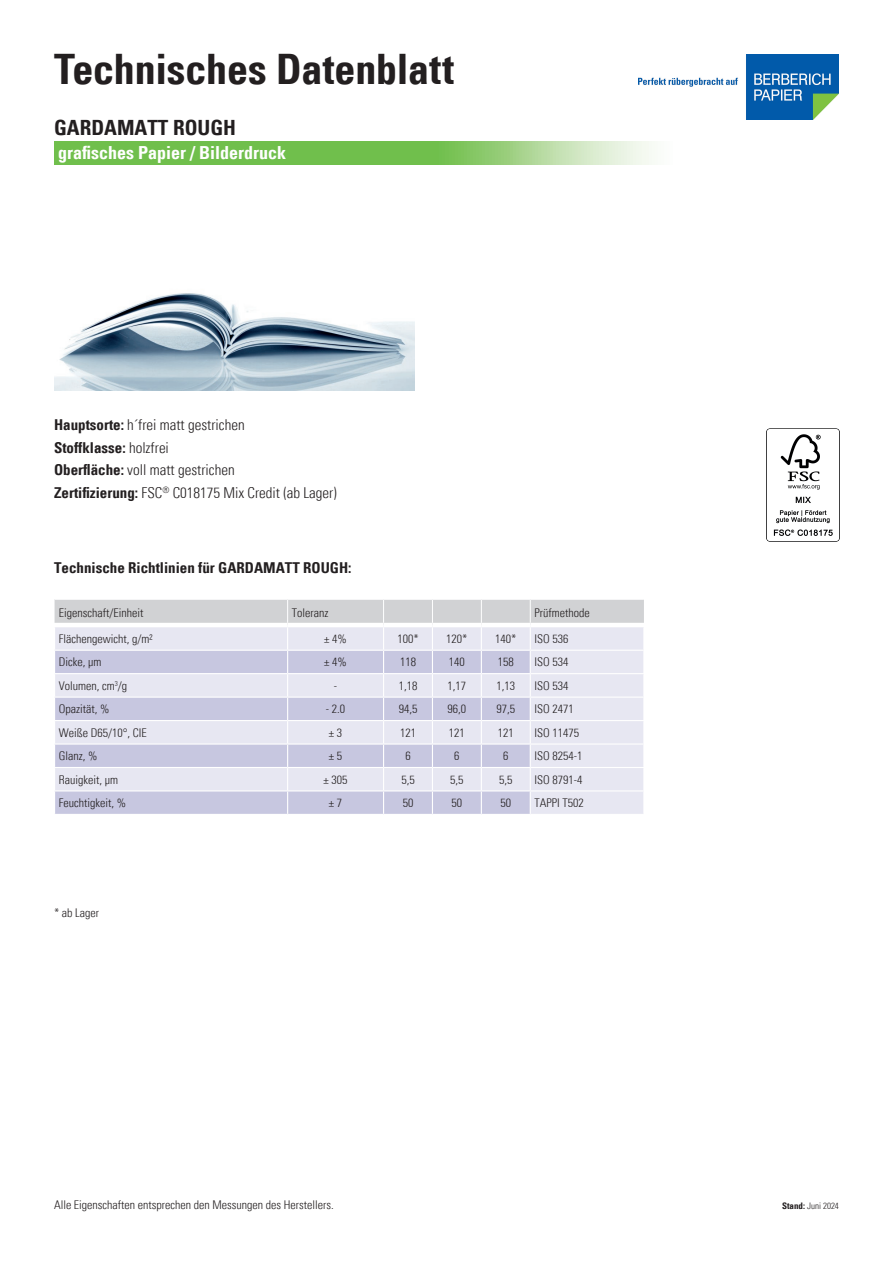
<style>
.page{position:relative;width:893px;height:1263px;background:#fff}
.page>*{position:absolute;margin:0;border:0;box-sizing:border-box;transform-origin:0 0}
.t1{font:700 condensed 42px "Univers";letter-spacing:-.005em;color:#231f20}
.t2{font:700 condensed 21px "Univers";color:#231f20}
.t3{font:700 condensed 18px "Univers";color:#fff}
.t4{font:300 condensed 15px/22.5px "Univers";color:#231f20}
.t5{font:700 condensed 15px "Univers";color:#231f20}
.t6{font:300 condensed 12px "Univers";color:#231f20}
.t7{font:300 condensed 9px "Univers";color:#231f20}
.s1{font-weight:700}
</style>
<div class="page">
<svg style="left:54px;top:141px;width:598px;height:24px;background:#89c96a"></svg>
<img style="left:54px;top:293px;width:360px;height:97px">
<img style="left:638px;top:54px;width:201px;height:65px">
<img style="left:766px;top:428px;width:73px;height:114px">
<svg style="left:54px;top:599px;width:590px;height:215px;background:#dbdbe9"></svg>
<hr style="left:54px;top:623px;width:234px;height:4px;background:#fff">
<hr style="left:288px;top:623px;width:96px;height:4px;background:#fff">
<hr style="left:384px;top:623px;width:48px;height:4px;background:#fff">
<hr style="left:432px;top:623px;width:49px;height:4px;background:#fff">
<hr style="left:481px;top:623px;width:49px;height:4px;background:#fff">
<hr style="left:530px;top:623px;width:114px;height:4px;background:#fff">
<h1 class="t1" style="left:54px;top:51px;width:402px">Technisches Datenblatt</h1>
<h2 class="t2" style="left:54px;top:118px;width:183px">GARDAMATT ROUGH</h2>
<h3 class="t3" style="left:58px;top:145px;width:229px">grafisches Papier / Bilderdruck</h3>
<p class="t4" style="left:54px;top:415px;width:284px"><span class="s1">Hauptsorte:</span> h´frei matt gestrichen<br><span class="s1">Stoffklasse:</span> holzfrei<br><span class="s1">Oberfläche:</span> voll matt gestrichen<br><span class="s1">Zertifizierung:</span> FSC<sup>®</sup> C018175 Mix Credit (ab Lager)</p>
<p class="t5" style="left:54px;top:561px;width:299px">Technische Richtlinien für GARDAMATT ROUGH:</p>
<p class="t6" style="left:59px;top:607px;width:86px">Eigenschaft/Einheit</p>
<p class="t6" style="left:292px;top:607px;width:38px">Toleranz</p>
<p class="t6" style="left:534px;top:607px;width:57px">Prüfmethode</p>
<p class="t6" style="left:59px;top:634px;width:95px">Flächengewicht, g/m²</p>
<p class="t6" style="left:324px;top:634px;width:24px">± 4%</p>
<p class="t6" style="left:397px;top:634px;width:23px">100*</p>
<p class="t6" style="left:446px;top:634px;width:23px">120*</p>
<p class="t6" style="left:495px;top:634px;width:23px">140*</p>
<p class="t6" style="left:534px;top:634px;width:35px">ISO 536</p>
<p class="t6" style="left:59px;top:657px;width:44px">Dicke, µm</p>
<p class="t6" style="left:324px;top:657px;width:24px">± 4%</p>
<p class="t6" style="left:400px;top:657px;width:17px">118</p>
<p class="t6" style="left:449px;top:657px;width:17px">140</p>
<p class="t6" style="left:498px;top:657px;width:17px">158</p>
<p class="t6" style="left:534px;top:657px;width:35px">ISO 534</p>
<p class="t6" style="left:59px;top:681px;width:70px">Volumen, cm<sup>3</sup>/g</p>
<p class="t6" style="left:334px;top:681px;width:5px">-</p>
<p class="t6" style="left:399px;top:681px;width:20px">1,18</p>
<p class="t6" style="left:448px;top:681px;width:20px">1,17</p>
<p class="t6" style="left:496px;top:681px;width:20px">1,13</p>
<p class="t6" style="left:534px;top:681px;width:35px">ISO 534</p>
<p class="t6" style="left:59px;top:704px;width:52px">Opazität, %</p>
<p class="t6" style="left:326px;top:704px;width:21px">- 2.0</p>
<p class="t6" style="left:399px;top:704px;width:20px">94,5</p>
<p class="t6" style="left:448px;top:704px;width:20px">96,0</p>
<p class="t6" style="left:496px;top:704px;width:20px">97,5</p>
<p class="t6" style="left:534px;top:704px;width:41px">ISO 2471</p>
<p class="t6" style="left:59px;top:727px;width:90px">Weiße D65/10°, CIE</p>
<p class="t6" style="left:329px;top:727px;width:15px">± 3</p>
<p class="t6" style="left:400px;top:727px;width:17px">121</p>
<p class="t6" style="left:449px;top:727px;width:17px">121</p>
<p class="t6" style="left:498px;top:727px;width:17px">121</p>
<p class="t6" style="left:534px;top:727px;width:46px">ISO 11475</p>
<p class="t6" style="left:59px;top:751px;width:40px">Glanz, %</p>
<p class="t6" style="left:329px;top:751px;width:15px">± 5</p>
<p class="t6" style="left:405px;top:751px;width:7px">6</p>
<p class="t6" style="left:454px;top:751px;width:7px">6</p>
<p class="t6" style="left:503px;top:751px;width:7px">6</p>
<p class="t6" style="left:534px;top:751px;width:49px">ISO 8254-1</p>
<p class="t6" style="left:59px;top:774px;width:61px">Rauigkeit, µm</p>
<p class="t6" style="left:324px;top:774px;width:25px">± 305</p>
<p class="t6" style="left:401px;top:774px;width:15px">5,5</p>
<p class="t6" style="left:450px;top:774px;width:15px">5,5</p>
<p class="t6" style="left:499px;top:774px;width:15px">5,5</p>
<p class="t6" style="left:534px;top:774px;width:49px">ISO 8791-4</p>
<p class="t6" style="left:59px;top:798px;width:69px">Feuchtigkeit, %</p>
<p class="t6" style="left:329px;top:798px;width:15px">± 7</p>
<p class="t6" style="left:403px;top:798px;width:12px">50</p>
<p class="t6" style="left:452px;top:798px;width:12px">50</p>
<p class="t6" style="left:500px;top:798px;width:12px">50</p>
<p class="t6" style="left:534px;top:798px;width:51px">TAPPI T502</p>
<p class="t6" style="left:54px;top:908px;width:47px">* ab Lager</p>
<p class="t6" style="left:54px;top:1200px;width:281px">Alle Eigenschaften entsprechen den Messungen des Herstellers.</p>
<p class="t7" style="left:782px;top:1202px;width:58px"><span class="s1">Stand:</span> Juni 2024</p>
</div>
